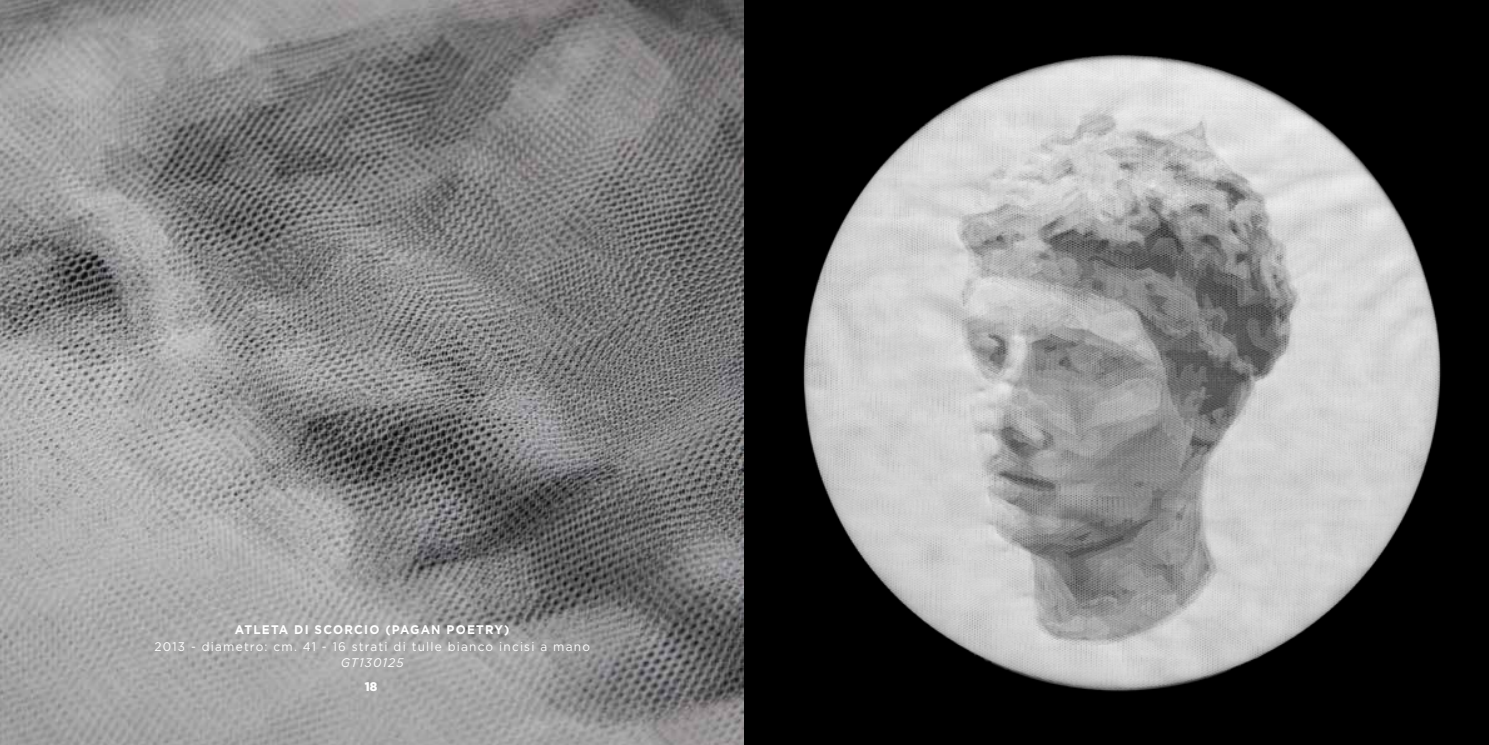
<style>
.page{position:relative;width:1489px;height:745px;background:#fff}
.page>*{position:absolute;margin:0;border:0;box-sizing:border-box;transform-origin:0 0}
.t1{font:12.5px "Gotham";letter-spacing:.1em;color:#fff;scale:.95 1}
.t2{font:700 12.5px "Gotham";letter-spacing:.1em;color:#fff;scale:.95 1}
.t3{font:italic 12.5px "Gotham";letter-spacing:.1em;color:#fff;scale:.95 1}
.t4{font:900 12.5px "Gotham";color:#fff;scale:.95 1}
</style>
<div class="page">
<img style="left:0;top:0;width:744px;height:744px">
<div style="left:744px;top:0;width:744px;height:744px;background:#000"></div>
<img style="left:803px;top:55px;width:638px;height:637px">
<p class="t2" style="left:235px;top:621px;width:290px">ATLETA DI SCORCIO (PAGAN POETRY)</p>
<p class="t1" style="left:154px;top:637px;width:460px">2013 - diametro: cm. 41 - 16 strati di tulle bianco incisi a mano</p>
<p class="t3" style="left:341px;top:654px;width:68px">GT130125</p>
<p class="t4" style="left:365px;top:678px;width:15px">18</p>
</div>
